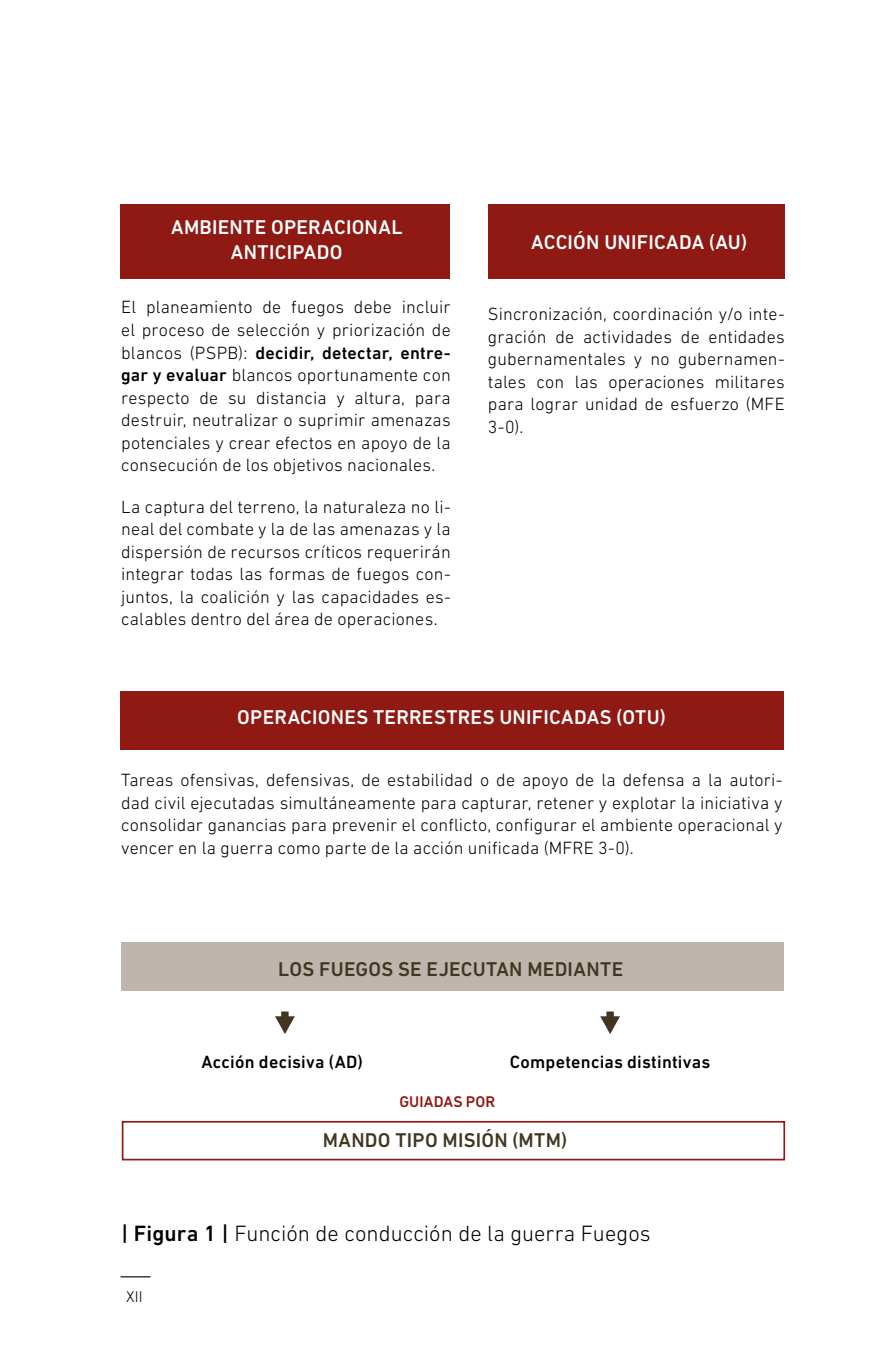
<style>
.page{position:relative;width:891px;height:1372px;background:#fff}
.page>*{position:absolute;margin:0;border:0;box-sizing:border-box;transform-origin:0 0}
.t1{font:300 22.5px "DIN Next LT Pro";color:#000}
.t2{font:500 20.25px/24.3px "DIN Next LT Pro";letter-spacing:.015em;color:#fff;text-align:center}
.t3{font:500 20.25px "DIN Next LT Pro";letter-spacing:.015em;color:#423521}
.t4{font:300 18px/22.5px "DIN Next LT Pro";letter-spacing:.01em;color:#000;text-align:justify}
.t5{font:500 18px "DIN Next LT Pro";letter-spacing:.01em;color:#000}
.t6{font:500 15.75px "DIN Next LT Pro";letter-spacing:.005em;color:#8f1913}
.t7{font:300 15.75px "DIN Next LT Pro";color:#000}
.s1{font-weight:500}
</style>
<div class="page">
<hr style="left:121px;top:1276px;width:30px;height:1px;background:#000">
<div style="left:120px;top:204px;width:330px;height:74px;background:#8f1913"></div>
<div style="left:488px;top:204px;width:297px;height:74px;background:#8f1913"></div>
<div style="left:120px;top:691px;width:664px;height:58px;background:#8f1913"></div>
<div style="left:121px;top:942px;width:662px;height:49px;background:#beb6ac"></div>
<svg style="left:275px;top:1011px;width:20px;height:23px"></svg>
<svg style="left:600px;top:1011px;width:20px;height:23px"></svg>
<div style="left:122px;top:1120px;width:663px;height:40px;border:2px solid #8f1913"></div>
<p class="t2" style="left:171px;top:215px;width:233px">AMBIENTE OPERACIONAL<br>ANTICIPADO</p>
<p class="t2" style="left:531px;top:230px;width:217px">ACCIÓN UNIFICADA (AU)</p>
<p class="t4" style="left:121px;top:296px;width:331px">El planeamiento de fuegos debe incluir el proceso de selección y priorización de blancos (PSPB): <span class="s1">decidir, detectar, entre&shy;gar y evaluar</span> blancos oportunamente con respecto de su distancia y altura, para destruir, neutralizar o suprimir amenazas potenciales y crear efectos en apoyo de la consecución de los objetivos nacionales.</p>
<p class="t4" style="left:121px;top:495px;width:331px">La captura del terreno, la naturaleza no li&shy;neal del combate y la de las amenazas y la dispersión de recursos críticos requerirán integrar todas las formas de fuegos con&shy;juntos, la coalición y las capacidades es&shy;calables dentro del área de operaciones.</p>
<p class="t4" style="left:488px;top:303px;width:298px">Sincronización, coordinación y/o inte&shy;gración de actividades de entidades gubernamentales y no gubernamen&shy;tales con las operaciones militares para lograr unidad de esfuerzo (MFE 3-0).</p>
<p class="t2" style="left:237px;top:704px;width:430px">OPERACIONES TERRESTRES UNIFICADAS (OTU)</p>
<p class="t4" style="left:121px;top:768px;width:663px">Tareas ofensivas, defensivas, de estabilidad o de apoyo de la defensa a la autori&shy;dad civil ejecutadas simultáneamente para capturar, retener y explotar la iniciativa y consolidar ganancias para prevenir el conflicto, configurar el ambiente operacional y vencer en la guerra como parte de la acción unificada (MFRE 3-0).</p>
<p class="t3" style="left:278px;top:957px;width:346px">LOS FUEGOS SE EJECUTAN MEDIANTE</p>
<p class="t5" style="left:202px;top:1051px;width:163px">Acción decisiva (AD)</p>
<p class="t6" style="left:399px;top:1092px;width:97px">GUIADAS POR</p>
<p class="t5" style="left:510px;top:1051px;width:202px">Competencias distintivas</p>
<p class="t3" style="left:323px;top:1128px;width:246px">MANDO TIPO MISIÓN (MTM)</p>
<p class="t1" style="left:121px;top:1220px;width:531px"><span class="s1">| Figura 1 |</span> Función de conducción de la guerra Fuegos</p>
<p class="t7" style="left:126px;top:1287px;width:18px">XII</p>
</div>
